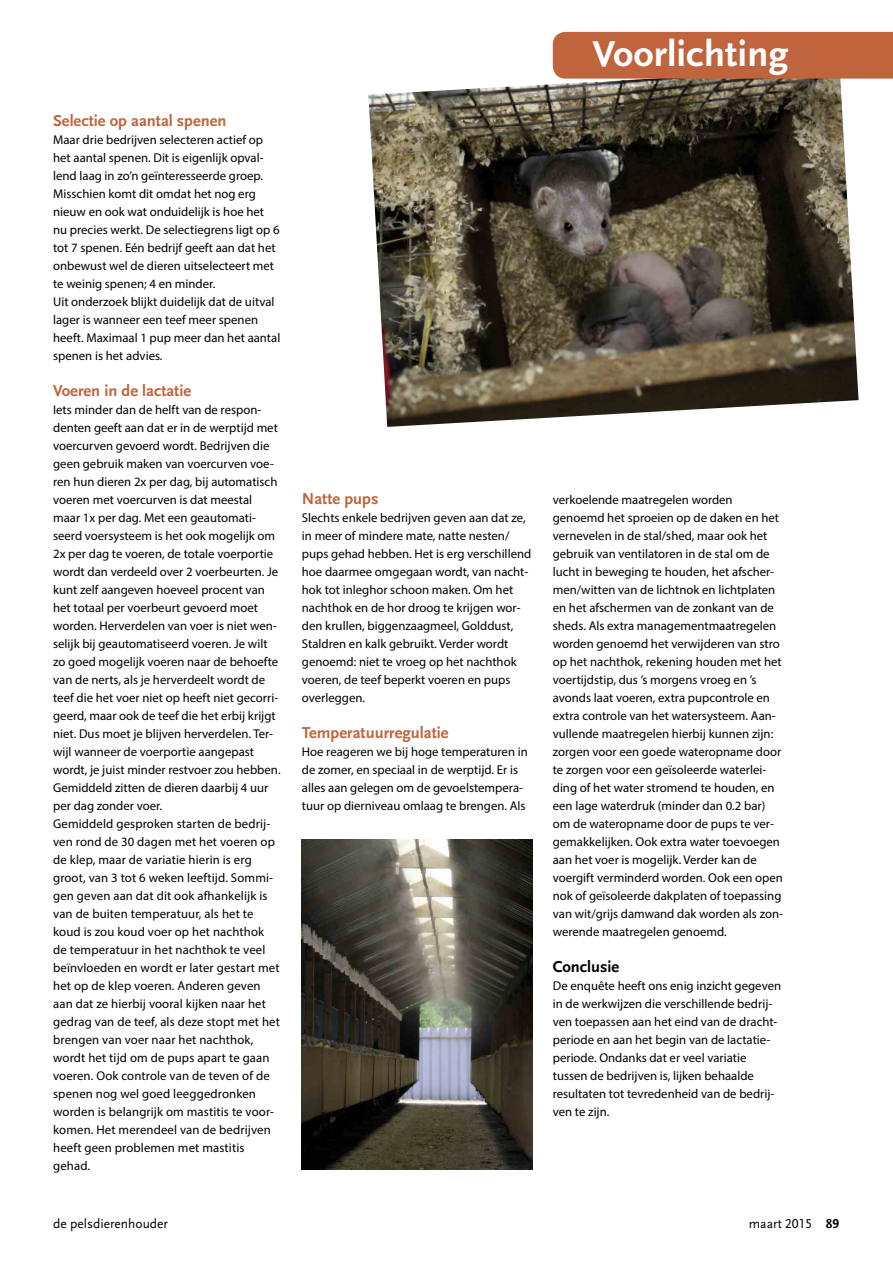
<style>
.page{position:relative;width:893px;height:1263px;background:#fff}
.page>*{position:absolute;margin:0;border:0;box-sizing:border-box;transform-origin:0 0}
.t1{font:37.5px "Scala Sans Bold LF";color:#fff;scale:1.05 1}
.t2{font:700 16.5px "Scala Sans";color:#bf643d}
.t3{font:700 16.5px "Scala Sans";color:#000}
.t4{font:13.5px "Scala Sans Regular LF";color:#000}
.t5{font:12.75px/18px "Myriad Pro";color:#000}
.s1{font-family:"Scala Sans Bold LF"}
</style>
<div class="page">
<svg style="left:368px;top:63px;width:491px;height:364px"></svg>
<div style="left:553px;top:32px;width:340px;height:47px;background:#bf643d"></div>
<img style="left:302px;top:840px;width:230px;height:329px">
<p class="t2" style="left:53px;top:112px;width:175px">Selectie op aantal spenen</p>
<p class="t5" style="left:53px;top:131px;width:229px">Maar drie bedrijven selecteren actief op het aantal spenen. Dit is eigenlijk opval&shy;lend laag in zo’n geïnteresseerde groep.<br>Misschien komt dit omdat het nog erg nieuw en ook wat onduidelijk is hoe het nu precies werkt. De selectiegrens ligt op 6 tot 7 spenen. Eén bedrijf geeft aan dat het onbewust wel de dieren uitselecteert met te weinig spenen; 4 en minder.<br>Uit onderzoek blijkt duidelijk dat de uitval lager is wanneer een teef meer spenen heeft. Maximaal 1 pup meer dan het aantal spenen is het advies.</p>
<p class="t2" style="left:53px;top:382px;width:140px">Voeren in de lactatie</p>
<p class="t5" style="left:53px;top:401px;width:229px">Iets minder dan de helft van de respon&shy;denten geeft aan dat er in de werptijd met voercurven gevoerd wordt. Bedrijven die geen gebruik maken van voercurven voe&shy;ren hun dieren 2x per dag, bij automatisch voeren met voercurven is dat meestal maar 1x per dag. Met een geautomati&shy;seerd voersysteem is het ook mogelijk om 2x per dag te voeren, de totale voerportie wordt dan verdeeld over 2 voerbeurten. Je kunt zelf aangeven hoeveel procent van het totaal per voerbeurt gevoerd moet worden. Herverdelen van voer is niet wen&shy;selijk bij geautomatiseerd voeren. Je wilt zo goed mogelijk voeren naar de behoefte van de nerts, als je herverdeelt wordt de teef die het voer niet op heeft niet gecorri&shy;geerd, maar ook de teef die het erbij krijgt niet. Dus moet je blijven herverdelen. Ter&shy;wijl wanneer de voerportie aangepast wordt, je juist minder restvoer zou hebben.<br>Gemiddeld zitten de dieren daarbij 4 uur per dag zonder voer.<br>Gemiddeld gesproken starten de bedrij&shy;ven rond de 30 dagen met het voeren op de klep, maar de variatie hierin is erg groot, van 3 tot 6 weken leeftijd. Sommi&shy;gen geven aan dat dit ook afhankelijk is van de buiten temperatuur, als het te koud is zou koud voer op het nachthok de temperatuur in het nachthok te veel beïnvloeden en wordt er later gestart met het op de klep voeren. Anderen geven aan dat ze hierbij vooral kijken naar het gedrag van de teef, als deze stopt met het brengen van voer naar het nachthok, wordt het tijd om de pups apart te gaan voeren. Ook controle van de teven of de spenen nog wel goed leeggedronken worden is belangrijk om mastitis te voor&shy;komen. Het merendeel van de bedrijven heeft geen problemen met mastitis gehad.</p>
<p class="t2" style="left:302px;top:490px;width:78px">Natte pups</p>
<p class="t5" style="left:302px;top:509px;width:231px">Slechts enkele bedrijven geven aan dat ze, in meer of mindere mate, natte nesten/ pups gehad hebben. Het is erg verschillend hoe daarmee omgegaan wordt, van nacht&shy;hok tot inleghor schoon maken. Om het nachthok en de hor droog te krijgen wor&shy;den krullen, biggenzaagmeel, Golddust, Staldren en kalk gebruikt. Verder wordt genoemd: niet te vroeg op het nachthok voeren, de teef beperkt voeren en pups overleggen.</p>
<p class="t2" style="left:302px;top:724px;width:148px">Temperatuurregulatie</p>
<p class="t5" style="left:302px;top:743px;width:227px">Hoe reageren we bij hoge temperaturen in de zomer, en speciaal in de werptijd. Er is alles aan gelegen om de gevoelstempera&shy;tuur op dierniveau omlaag te brengen. Als</p>
<h1 class="t1" style="left:593px;top:34px;width:188px">Voorlichting</h1>
<p class="t5" style="left:553px;top:491px;width:232px">verkoelende maatregelen worden genoemd het sproeien op de daken en het vernevelen in de stal/shed, maar ook het gebruik van ventilatoren in de stal om de lucht in beweging te houden, het afscher&shy;men/witten van de lichtnok en lichtplaten en het afschermen van de zonkant van de sheds. Als extra managementmaatregelen worden genoemd het verwijderen van stro op het nachthok, rekening houden met het voertijdstip, dus ’s morgens vroeg en ’s avonds laat voeren, extra pupcontrole en extra controle van het watersysteem. Aan&shy;vullende maatregelen hierbij kunnen zijn: zorgen voor een goede wateropname door te zorgen voor een geïsoleerde waterlei&shy;ding of het water stromend te houden, en een lage waterdruk (minder dan 0.2 bar) om de wateropname door de pups te ver&shy;gemakkelijken. Ook extra water toevoegen aan het voer is mogelijk. Verder kan de voergift verminderd worden. Ook een open nok of geïsoleerde dakplaten of toepassing van wit/grijs damwand dak worden als zon&shy;werende maatregelen genoemd.</p>
<p class="t3" style="left:553px;top:958px;width:68px">Conclusie</p>
<p class="t5" style="left:553px;top:977px;width:230px">De enquête heeft ons enig inzicht gegeven in de werkwijzen die verschillende bedrij&shy;ven toepassen aan het eind van de dracht&shy;periode en aan het begin van de lactatie&shy;periode. Ondanks dat er veel variatie tussen de bedrijven is, lijken behaalde resultaten tot tevredenheid van de bedrij&shy;ven te zijn.</p>
<p class="t4" style="left:53px;top:1216px;width:116px">de pelsdierenhouder</p>
<p class="t4" style="left:749px;top:1216px;width:92px">maart 2015 <span class="s1">89</span></p>
</div>
